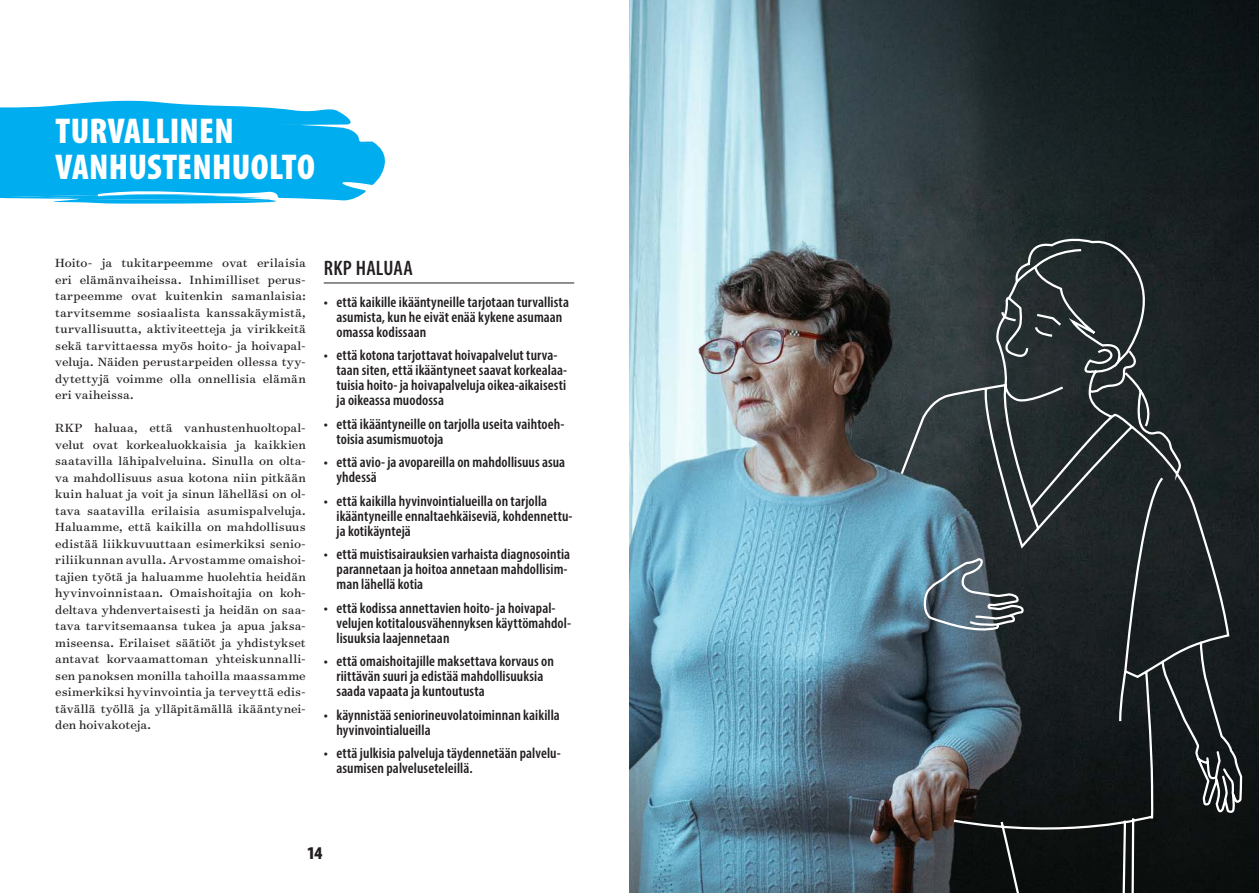
<style>
.page{position:relative;width:1259px;height:893px;background:#fff}
.page>*{position:absolute;margin:0;border:0;box-sizing:border-box;transform-origin:0 0}
.t1{font:900 condensed 36px "Myriad Pro";letter-spacing:.005em;color:#fff}
.VI_VILL{font:600 condensed 21px "Myriad Pro";letter-spacing:.01em;color:#231f20}
.t2{font:900 condensed 18px "Myriad Pro";color:#231f20}
.VI_VILL-2{font:600 condensed 15px/15px "Myriad Pro";letter-spacing:.005em;color:#231f20}
.t3{font:13.5px/16.5px "Surveyor Text";letter-spacing:.005em;color:#231f20;text-align:justify}
</style>
<div class="page">
<svg style="left:0;top:100px;width:385px;height:104px;background:#24b9f1"></svg>
<hr style="left:324px;top:283px;width:250px;height:1px;background:#231f20">
<img style="left:629px;top:0;width:630px;height:893px">
<svg style="left:899px;top:233px;width:331px;height:660px;background:#2e373b"></svg>
<svg style="left:1161px;top:640px;width:82px;height:197px;background:#262a2c"></svg>
<p class="t1" style="left:56px;top:108px;width:180px">TURVALLINEN</p>
<p class="t1" style="left:56px;top:144px;width:261px">VANHUSTENHUOLTO</p>
<p class="t3" style="left:55px;top:254px;width:252px">Hoito- ja tukitarpeemme ovat erilaisia eri elämänvaiheissa. Inhimilliset perus&shy;tarpeemme ovat kuitenkin samanlaisia: tarvitsemme sosiaalista kanssakäymistä, turvallisuutta, aktiviteetteja ja virikkeitä sekä tarvittaessa myös hoito- ja hoivapal&shy;veluja. Näiden perustarpeiden ollessa tyy&shy;dytettyjä voimme olla onnellisia elämän eri vaiheissa.</p>
<p class="t3" style="left:55px;top:419px;width:252px">RKP haluaa, että vanhustenhuoltopal&shy;velut ovat korkealuokkaisia ja kaikkien saatavilla lähipalveluina. Sinulla on olta&shy;va mahdollisuus asua kotona niin pitkään kuin haluat ja voit ja sinun lähelläsi on ol&shy;tava saatavilla erilaisia asumispalveluja.<br>Haluamme, että kaikilla on mahdollisuus edistää liikkuvuuttaan esimerkiksi senio&shy;riliikunnan avulla. Arvostamme omaishoi&shy;tajien työtä ja haluamme huolehtia heidän hyvinvoinnistaan. Omaishoitajia on koh&shy;deltava yhdenvertaisesti ja heidän on saa&shy;tava tarvitsemaansa tukea ja apua jaksa&shy;miseensa. Erilaiset säätiöt ja yhdistykset antavat korvaamattoman yhteiskunnalli&shy;sen panoksen monilla tahoilla maassamme esimerkiksi hyvinvointia ja terveyttä edis&shy;tävällä työllä ja ylläpitämällä ikääntynei&shy;den hoivakoteja.</p>
<p class="VI_VILL" style="left:324px;top:255px;width:91px">RKP HALUAA</p>
<p class="VI_VILL-2" style="left:336px;top:294px;width:234px;text-indent:-13px">• että kaikille ikääntyneille tarjotaan turvallista asumista, kun he eivät enää kykene asumaan omassa kodissaan</p>
<p class="VI_VILL-2" style="left:336px;top:347px;width:232px;text-indent:-13px">• että kotona tarjottavat hoivapalvelut turva&shy;taan siten, että ikääntyneet saavat korkealaa&shy;tuisia hoito- ja hoivapalveluja oikea-aikaisesti ja oikeassa muodossa</p>
<p class="VI_VILL-2" style="left:336px;top:416px;width:229px;text-indent:-13px">• että ikääntyneille on tarjolla useita vaihtoeh&shy;toisia asumismuotoja</p>
<p class="VI_VILL-2" style="left:336px;top:454px;width:230px;text-indent:-13px">• että avio- ja avopareilla on mahdollisuus asua yhdessä</p>
<p class="VI_VILL-2" style="left:336px;top:493px;width:238px;text-indent:-13px">• että kaikilla hyvinvointialueilla on tarjolla ikääntyneille ennaltaehkäiseviä, kohdennettu&shy;ja kotikäyntejä</p>
<p class="VI_VILL-2" style="left:336px;top:546px;width:235px;text-indent:-13px">• että muistisairauksien varhaista diagnosointia parannetaan ja hoitoa annetaan mahdollisim&shy;man lähellä kotia</p>
<p class="VI_VILL-2" style="left:336px;top:600px;width:236px;text-indent:-13px">• että kodissa annettavien hoito- ja hoivapal&shy;velujen kotitalousvähennyksen käyttömahdol&shy;lisuuksia laajennetaan</p>
<p class="VI_VILL-2" style="left:336px;top:653px;width:219px;text-indent:-13px">• että omaishoitajille maksettava korvaus on riittävän suuri ja edistää mahdollisuuksia saada vapaata ja kuntoutusta</p>
<p class="VI_VILL-2" style="left:336px;top:707px;width:225px;text-indent:-13px">• käynnistää seniorineuvolatoiminnan kaikilla hyvinvointialueilla</p>
<p class="VI_VILL-2" style="left:336px;top:745px;width:226px;text-indent:-13px">• että julkisia palveluja täydennetään palvelu&shy;asumisen palveluseteleillä.</p>
<h3 class="t2" style="left:307px;top:841px;width:17px">14</h3>
</div>
